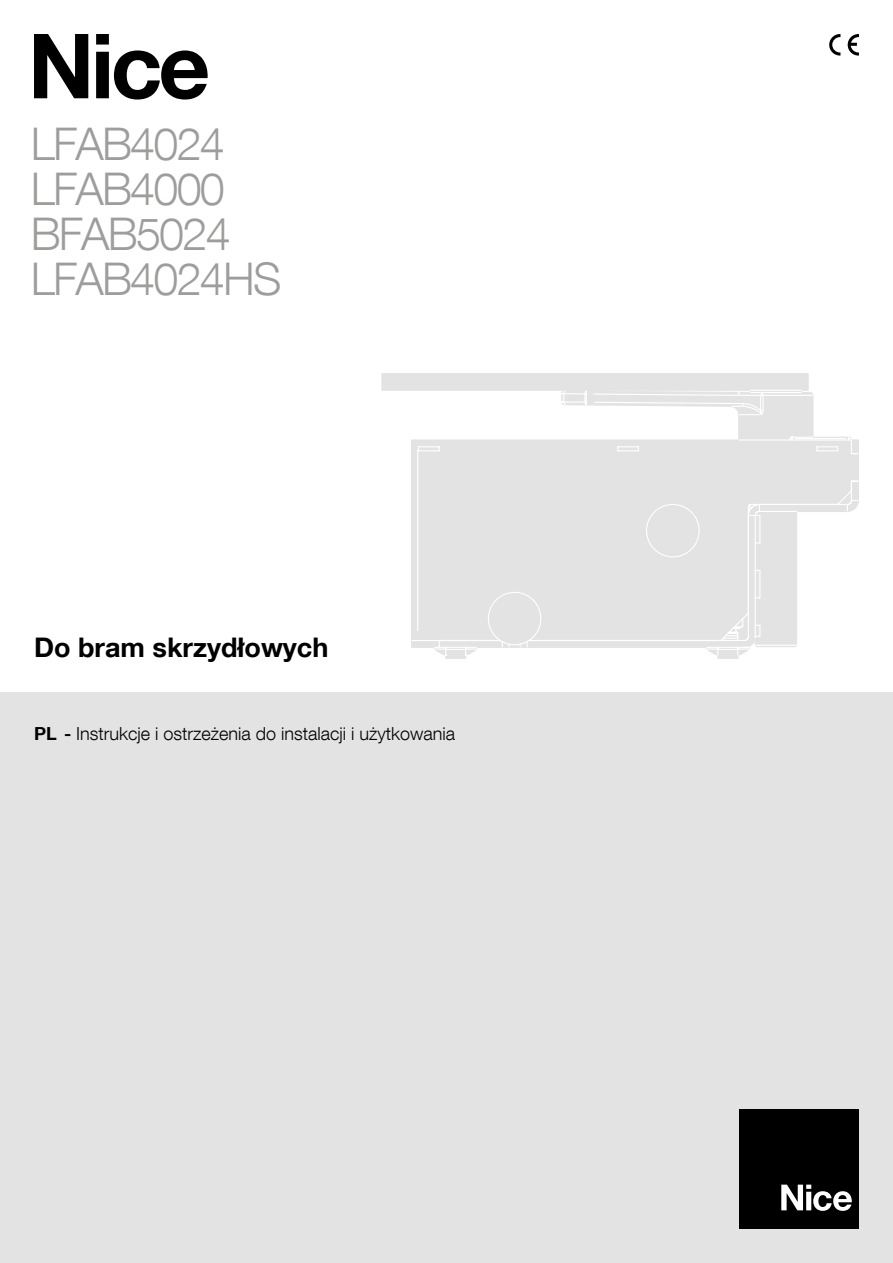
<style>
.page{position:relative;width:893px;height:1263px;background:#fff}
.page>*{position:absolute;margin:0;border:0;box-sizing:border-box;transform-origin:0 0}
.t1{font:700 90px "Helvetica Neue LT Com";color:#000}
.t2{font:300 45px/45px "Helvetica Neue LT Com";letter-spacing:-.04em;color:#9d9d9c}
.t3{font:700 27px "Helvetica Neue LT Com";color:#000}
.t4{font:300 18px "Helvetica Neue LT Com";color:#000}
.s1{font-weight:700}
</style>
<div class="page">
<svg style="left:829px;top:34px;width:11px;height:22px"></svg>
<svg style="left:848px;top:34px;width:11px;height:22px"></svg>
<div style="left:0;top:693px;width:893px;height:570px;background:#e3e3e3"></div>
<svg style="left:381px;top:373px;width:428px;height:286px"></svg>
<svg style="left:411px;top:389px;width:448px;height:267px"></svg>
<svg style="left:487px;top:436px;width:365px;height:210px;background:#e6e6e6"></svg>
<div style="left:740px;top:1110px;width:119px;height:119px;background:#000"></div>
<svg style="left:781px;top:1184px;width:71px;height:27px"></svg>
<h1 class="t1" style="left:28px;top:9px;width:184px">Nice</h1>
<h2 class="t2" style="left:31px;top:121px;width:252px">LFAB4024<br>LFAB4000<br>BFAB5024<br>LFAB4024HS</h2>
<h3 class="t3" style="left:34px;top:630px;width:296px">Do bram skrzydłowych</h3>
<p class="t4" style="left:34px;top:722px;width:423px"><span class="s1">PL -</span> Instrukcje i ostrzeżenia do instalacji i użytkowania</p>
</div>
